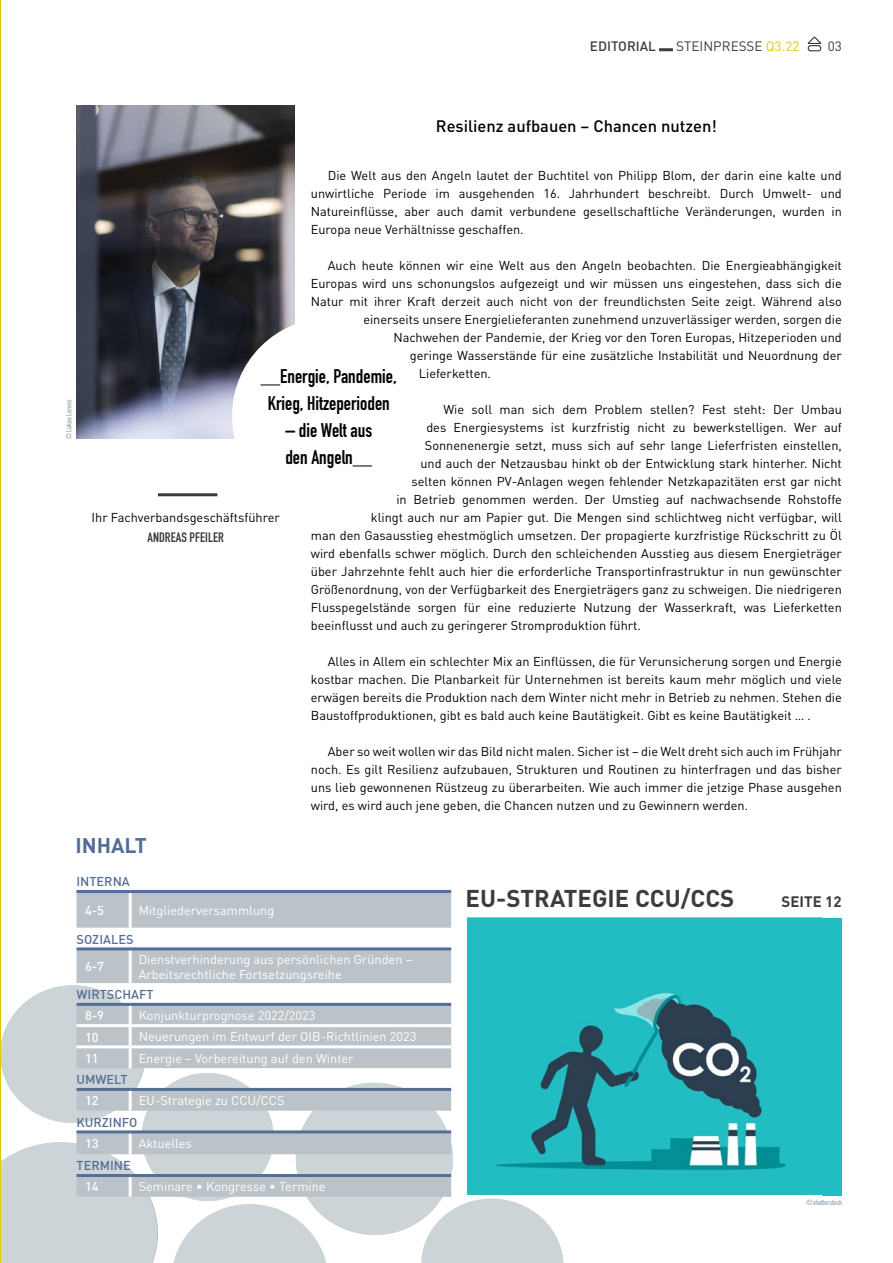
<style>
.page{position:relative;width:893px;height:1263px;background:#fff}
.page>*{position:absolute;margin:0;border:0;box-sizing:border-box;transform-origin:0 0}
.t1{font:700 24px "DIN";color:#3c3c3b}
.t2{font:700 21px "DIN";color:#546e95}
.Bildtext{font:19.5px/27px "DIN Engschrift";color:#000;text-align:center}
.Fließtext_NEU{font:500 16.5px "DIN";color:#000}
.t3{font:700 15px "DIN";color:#3c3c3b}
.t4{font:13.5px "DIN";color:#3c3c3b}
.Bildtext-2{font:13.5px "DIN Engschrift";letter-spacing:.005em;color:#3c3c3b}
.t5{font:500 13.5px "DIN";color:#3c3c3b}
.Fließtext_NEU-2{font:12.75px/18px "DIN";color:#000;text-align:justify}
.t6{font:12.75px "DIN";color:#fff}
.t7{font:500 12.75px "DIN";color:#546e95}
.t8{font:500 12.75px "DIN";color:#fff}
.Bildtext-3{font:7.5px "DIN Engschrift";letter-spacing:.005em;color:#9cabb2}
.s1{color:#e3c50e}
</style>
<div class="page">
<svg style="left:173px;top:1088px;width:391px;height:175px;fill:#cdd4d8"></svg>
<svg style="left:77px;top:893px;width:374px;height:304px;fill:#bbc3c9"></svg>
<hr style="left:129px;top:893px;width:3px;height:35px;background:#fff">
<hr style="left:129px;top:950px;width:3px;height:33px;background:#fff">
<hr style="left:130px;top:1130px;width:321px;height:3px;background:#546e95">
<hr style="left:130px;top:1174px;width:321px;height:3px;background:#546e95">
<hr style="left:77px;top:890px;width:53px;height:3px;background:#546e95">
<hr style="left:130px;top:890px;width:321px;height:3px;background:#546e95">
<hr style="left:77px;top:947px;width:53px;height:3px;background:#546e95">
<hr style="left:130px;top:947px;width:321px;height:3px;background:#546e95">
<hr style="left:130px;top:1045px;width:321px;height:3px;background:#fff">
<hr style="left:130px;top:1003px;width:321px;height:3px;background:#546e95">
<hr style="left:130px;top:1088px;width:321px;height:3px;background:#546e95">
<hr style="left:130px;top:1024px;width:321px;height:3px;background:#fff">
<hr style="left:659px;top:48px;width:14px;height:3px;background:#3c3c3b">
<img style="left:467px;top:918px;width:374px;height:277px">
<hr style="left:0;top:0;width:1px;height:1263px;background:#e3c50e">
<svg style="left:1px;top:985px;width:157px;height:278px"></svg>
<hr style="left:158px;top:493px;width:59px;height:3px;background:#3c3c3b">
<svg style="left:807px;top:36px;width:15px;height:8px"></svg>
<div style="left:808px;top:45px;width:13px;height:6px;border:1px solid #3c3c3b;border-radius:2px"></div>
<img style="left:77px;top:106px;width:218px;height:333px">
<div style="left:232px;top:318px;width:196px;height:195px;background:#fff;border-radius:50%"></div>
<p class="t5" style="left:590px;top:38px;width:68px">EDITORIAL</p>
<p class="t4" style="left:676px;top:38px;width:125px">STEINPRESSE <span class="s1">Q3.22</span></p>
<p class="t4" style="left:828px;top:38px;width:16px">03</p>
<p class="Bildtext-3" style="left:65px;top:439px;width:40px;rotate:-90deg">© Lukas Lorenz</p>
<p class="Fließtext_NEU" style="left:436px;top:116px;width:283px">Resilienz aufbauen – Chancen nutzen!</p>
<p class="Fließtext_NEU-2" style="left:311px;top:166px;width:533px;text-indent:17px">Die Welt aus den Angeln lautet der Buchtitel von Philipp Blom, der darin eine kalte und unwirtliche Periode im ausgehenden 16. Jahrhundert beschreibt. Durch Umwelt- und Natureinflüsse, aber auch damit verbundene gesellschaftliche Veränderungen, wurden in Europa neue Verhältnisse geschaffen.</p>
<p class="Fließtext_NEU-2" style="left:328px;top:256px;width:515px">Auch heute können wir eine Welt aus den Angeln beobachten. Die Energieabhängigkeit</p>
<p class="Fließtext_NEU-2" style="left:311px;top:274px;width:533px">Europas wird uns schonungslos aufgezeigt und wir müssen uns eingestehen, dass sich die</p>
<p class="Fließtext_NEU-2" style="left:311px;top:292px;width:533px">Natur mit ihrer Kraft derzeit auch nicht von der freundlichsten Seite zeigt. Während also</p>
<p class="Fließtext_NEU-2" style="left:363px;top:310px;width:480px">einerseits unsere Energielieferanten zunehmend unzuverlässiger werden, sorgen die</p>
<p class="Fließtext_NEU-2" style="left:393px;top:328px;width:450px">Nachwehen der Pandemie, der Krieg vor den Toren Europas, Hitzeperioden und</p>
<p class="Fließtext_NEU-2" style="left:410px;top:346px;width:434px">geringe Wasserstände für eine zusätzliche Instabilität und Neuordnung der</p>
<p class="Fließtext_NEU-2" style="left:419px;top:364px;width:74px">Lieferketten.</p>
<p class="Fließtext_NEU-2" style="left:443px;top:400px;width:400px">Wie soll man sich dem Problem stellen? Fest steht: Der Umbau</p>
<p class="Fließtext_NEU-2" style="left:426px;top:418px;width:417px">des Energiesystems ist kurzfristig nicht zu bewerkstelligen. Wer auf</p>
<p class="Fließtext_NEU-2" style="left:425px;top:436px;width:419px">Sonnenenergie setzt, muss sich auf sehr lange Lieferfristen einstellen,</p>
<p class="Fließtext_NEU-2" style="left:420px;top:454px;width:423px">und auch der Netzausbau hinkt ob der Entwicklung stark hinterher. Nicht</p>
<p class="Fließtext_NEU-2" style="left:411px;top:472px;width:432px">selten können PV-Anlagen wegen fehlender Netzkapazitäten erst gar nicht</p>
<p class="Fließtext_NEU-2" style="left:396px;top:490px;width:447px">in Betrieb genommen werden. Der Umstieg auf nachwachsende Rohstoffe</p>
<p class="Fließtext_NEU-2" style="left:371px;top:508px;width:473px">klingt auch nur am Papier gut. Die Mengen sind schlichtweg nicht verfügbar, will</p>
<p class="Fließtext_NEU-2" style="left:311px;top:526px;width:533px">man den Gasausstieg ehestmöglich umsetzen. Der propagierte kurzfristige Rückschritt zu Öl</p>
<p class="Fließtext_NEU-2" style="left:311px;top:544px;width:533px">wird ebenfalls schwer möglich. Durch den schleichenden Ausstieg aus diesem Energieträger</p>
<p class="Fließtext_NEU-2" style="left:311px;top:562px;width:533px">über Jahrzehnte fehlt auch hier die erforderliche Transportinfrastruktur in nun gewünschter</p>
<p class="Fließtext_NEU-2" style="left:311px;top:580px;width:532px">Größenordnung, von der Verfügbarkeit des Energieträgers ganz zu schweigen. Die niedrigeren</p>
<p class="Fließtext_NEU-2" style="left:311px;top:598px;width:532px">Flusspegelstände sorgen für eine reduzierte Nutzung der Wasserkraft, was Lieferketten</p>
<p class="Fließtext_NEU-2" style="left:311px;top:616px;width:332px">beeinflusst und auch zu geringerer Stromproduktion führt.</p>
<p class="Fließtext_NEU-2" style="left:311px;top:652px;width:533px;text-indent:17px">Alles in Allem ein schlechter Mix an Einflüssen, die für Verunsicherung sorgen und Energie kostbar machen. Die Planbarkeit für Unternehmen ist bereits kaum mehr möglich und viele erwägen bereits die Produktion nach dem Winter nicht mehr in Betrieb zu nehmen. Stehen die Baustoffproduktionen, gibt es bald auch keine Bautätigkeit. Gibt es keine Bautätigkeit … .</p>
<p class="Fließtext_NEU-2" style="left:311px;top:742px;width:533px;text-indent:17px">Aber so weit wollen wir das Bild nicht malen. Sicher ist – die Welt dreht sich auch im Frühjahr noch. Es gilt Resilienz aufzubauen, Strukturen und Routinen zu hinterfragen und das bisher uns lieb gewonnenen Rüstzeug zu überarbeiten. Wie auch immer die jetzige Phase ausgehen wird, es wird auch jene geben, die Chancen nutzen und zu Gewinnern werden.</p>
<p class="Bildtext" style="left:261px;top:362px;width:137px">__Energie, Pandemie,<br>Krieg, Hitzeperioden</p>
<p class="Bildtext" style="left:285px;top:416px;width:88px;text-align:left">– die Welt aus den Angeln__</p>
<p class="Fließtext_NEU-2" style="left:92px;top:508px;width:190px">Ihr Fachverbandsgeschäftsführer</p>
<p class="Bildtext-2" style="left:147px;top:529px;width:78px">ANDREAS PFEILER</p>
<p class="t2" style="left:75px;top:831px;width:73px">INHALT</p>
<p class="t7" style="left:77px;top:873px;width:55px">INTERNA</p>
<p class="t8" style="left:85px;top:902px;width:21px">4-5</p>
<p class="t6" style="left:139px;top:902px;width:137px">Mitgliederversammlung</p>
<p class="t7" style="left:77px;top:931px;width:59px">SOZIALES</p>
<p class="t8" style="left:85px;top:958px;width:21px">6-7</p>
<p class="t6" style="left:139px;top:951px;width:275px">Dienstverhinderung aus persönlichen Gründen –</p>
<p class="t6" style="left:139px;top:966px;width:205px">Arbeitsrechtliche Fortsetzungsreihe</p>
<p class="t7" style="left:77px;top:986px;width:79px">WIRTSCHAFT</p>
<p class="t8" style="left:85px;top:1007px;width:21px">8-9</p>
<p class="t6" style="left:139px;top:1007px;width:178px">Konjunkturprognose 2022/2023</p>
<p class="t8" style="left:85px;top:1029px;width:15px">10</p>
<p class="t6" style="left:139px;top:1029px;width:279px">Neuerungen im Entwurf der OIB-Richtlinien 2023</p>
<p class="t8" style="left:85px;top:1050px;width:15px">11</p>
<p class="t6" style="left:139px;top:1050px;width:216px">Energie – Vorbereitung auf den Winter</p>
<p class="t7" style="left:77px;top:1071px;width:53px">UMWELT</p>
<p class="t8" style="left:85px;top:1092px;width:15px">12</p>
<p class="t6" style="left:139px;top:1093px;width:147px">EU-Strategie zu CCU/CCS</p>
<p class="t7" style="left:77px;top:1114px;width:62px">KURZINFO</p>
<p class="t8" style="left:85px;top:1135px;width:15px">13</p>
<p class="t6" style="left:139px;top:1136px;width:55px">Aktuelles</p>
<p class="t7" style="left:77px;top:1157px;width:56px">TERMINE</p>
<p class="t8" style="left:85px;top:1179px;width:15px">14</p>
<p class="t6" style="left:139px;top:1179px;width:189px">Seminare • Kongresse • Termine</p>
<p class="t1" style="left:466px;top:882px;width:270px">EU-STRATEGIE CCU/CCS</p>
<p class="t3" style="left:782px;top:892px;width:61px">SEITE 12</p>
<p class="Bildtext-3" style="left:807px;top:1197px;width:37px">©shutterstock</p>
</div>
